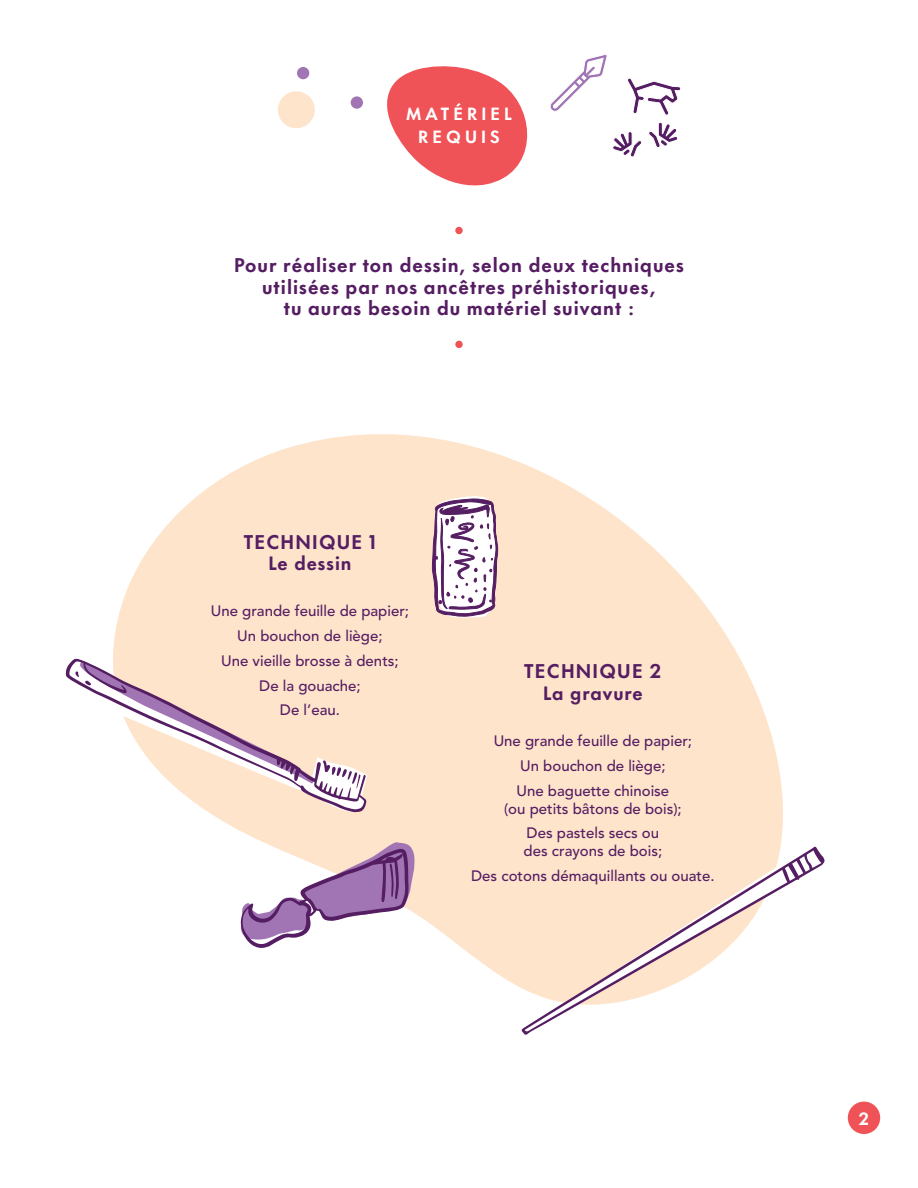
<style>
.page{position:relative;width:918px;height:1188px;background:#fff}
.page>*{position:absolute;margin:0;border:0;box-sizing:border-box;transform-origin:0 0}
.t1{font:700 18.6px/21.3px "Futura Now Headline";letter-spacing:.055em;color:#551d62;text-align:center}
.t2{font:700 18px "Futura Now Headline";letter-spacing:.055em;color:#551d62}
.t3{font:700 16.5px/22.5px "Futura Now Headline";letter-spacing:.25em;color:#fff;text-align:center}
.t4{font:500 15px/24.8px "Avenir";color:#551d62;text-align:center}
</style>
<div class="page">
<svg style="left:113px;top:434px;width:670px;height:554px;fill:#fee4cb"></svg>
<svg style="left:65px;top:654px;width:302px;height:159px;fill:#fee4cb"></svg>
<svg style="left:387px;top:66px;width:141px;height:120px"></svg>
<div style="left:351px;top:96px;width:12px;height:13px;background:#a175b3;border-radius:50%"></div>
<div style="left:278px;top:91px;width:37px;height:37px;background:#fee4cb;border-radius:50%"></div>
<div style="left:455px;top:227px;width:8px;height:7px;background:#f05357;border-radius:50%"></div>
<div style="left:455px;top:341px;width:8px;height:7px;background:#f05357;border-radius:50%"></div>
<div style="left:848px;top:1102px;width:32px;height:32px;background:#f05357;border-radius:50%"></div>
<div style="left:297px;top:67px;width:12px;height:12px;background:#a175b3;border-radius:50%"></div>
<svg style="left:432px;top:489px;width:66px;height:144px"></svg>
<svg style="left:66px;top:658px;width:300px;height:154px;fill:#fee4cb"></svg>
<svg style="left:323px;top:760px;width:37px;height:28px"></svg>
<svg style="left:75px;top:661px;width:240px;height:123px"></svg>
<svg style="left:235px;top:841px;width:182px;height:107px"></svg>
<svg style="left:521px;top:846px;width:304px;height:189px;fill:#fee4cb"></svg>
<svg style="left:550px;top:55px;width:57px;height:56px"></svg>
<svg style="left:627px;top:78px;width:54px;height:37px"></svg>
<svg style="left:612px;top:122px;width:66px;height:35px"></svg>
<p class="t3" style="left:406px;top:101px;width:107px">MATÉRIEL<br>REQUIS</p>
<p class="t1" style="left:234px;top:253px;width:451px">Pour réaliser ton dessin, selon deux techniques utilisées par nos ancêtres préhistoriques,<br>tu auras besoin du matériel suivant :</p>
<p class="t1" style="left:244px;top:529px;width:134px">TECHNIQUE 1</p>
<p class="t2" style="left:268px;top:548px;width:85px">Le dessin</p>
<p class="t4" style="left:211px;top:599px;width:200px">Une grande feuille de papier;<br>Un bouchon de liège;<br>Une vieille brosse à dents;<br>De la gouache;<br>De l’eau.</p>
<p class="t1" style="left:524px;top:659px;width:139px">TECHNIQUE 2</p>
<p class="t2" style="left:543px;top:678px;width:101px">La gravure</p>
<p class="t4" style="left:494px;top:729px;width:200px">Une grande feuille de papier;<br>Un bouchon de liège;<br>Une baguette chinoise</p>
<p class="t4" style="left:504px;top:796px;width:179px">(ou petits bâtons de bois);<br>Des pastels secs ou</p>
<p class="t4" style="left:471px;top:839px;width:245px">des crayons de bois;<br>Des cotons démaquillants ou ouate.</p>
<p class="t3" style="left:859px;top:1106px;width:12px">2</p>
</div>
